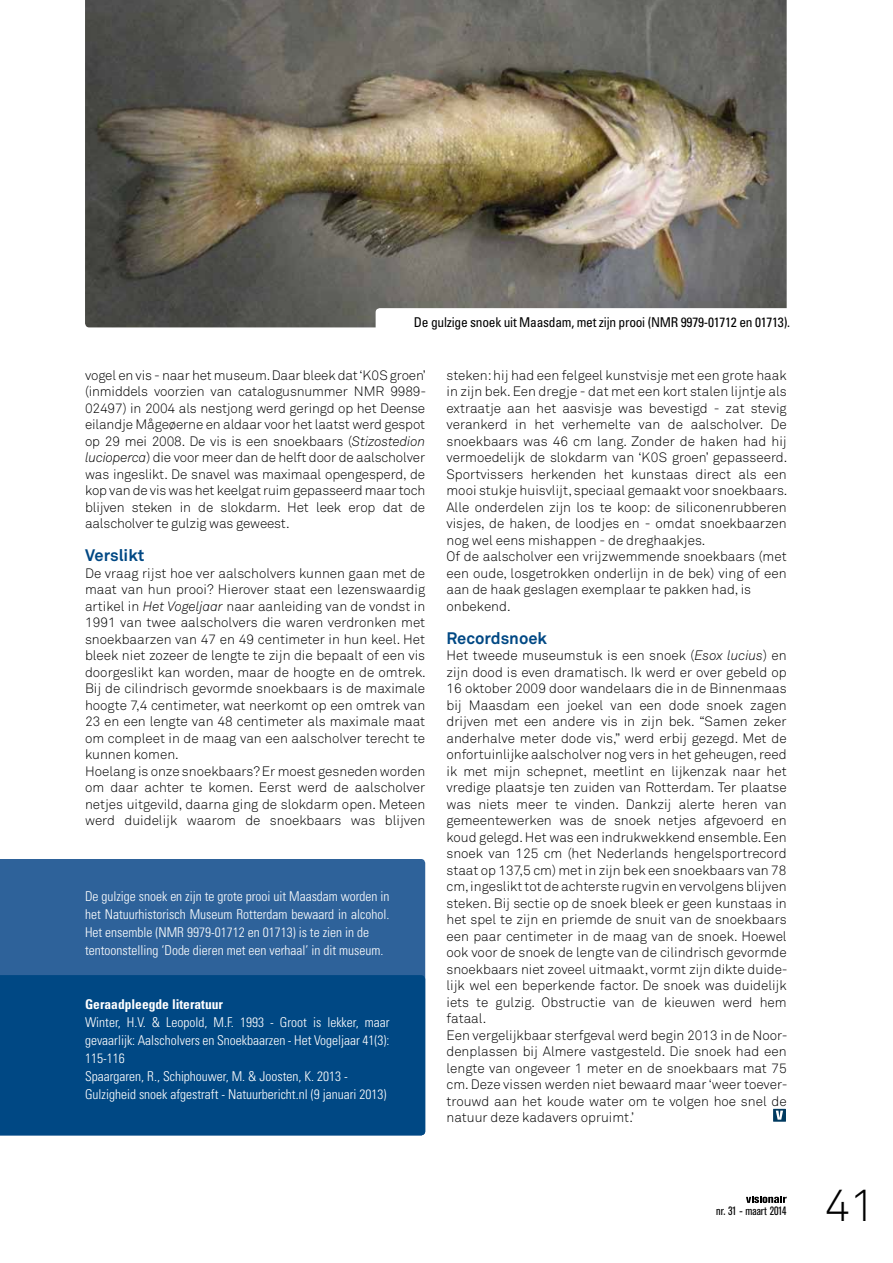
<style>
.page{position:relative;width:893px;height:1263px;background:#fff}
.page>*{position:absolute;margin:0;border:0;box-sizing:border-box;transform-origin:0 0}
.t1{font:300 45px "Akkurat";color:#000}
.Platte_tekst_Tussenk{font:700 16.5px "Akkurat";color:#004884}
.Platte_tekst{font:300 13.5px/16.5px "Akkurat";color:#000;text-align:justify}
.Kaderteksten_Plat{font:300 condensed 13.5px/18px "Univers";color:#fff;text-align:justify}
.Foto_bijschrift{font:condensed 13.5px "Univers";letter-spacing:-.02em;color:#000}
.Kadertekst_kop{font:700 condensed 13.5px "Univers";color:#fff}
.t2{font:12px "Akzidenz Grotesk Condensed BQ";color:#000}
.s1{font-style:italic}
</style>
<div class="page">
<svg style="left:746px;top:1197px;width:41px;height:6px"></svg>
<svg style="left:773px;top:1109px;width:13px;height:13px"></svg>
<div style="left:0;top:859px;width:425px;height:116px;background:#2e629a"></div>
<img style="left:85px;top:0;width:702px;height:327px">
<div style="left:0;top:975px;width:425px;height:160px;background:#004884"></div>
<div style="left:376px;top:308px;width:500px;height:38px;background:#fff;border-radius:4px"></div>
<p class="Foto_bijschrift" style="left:414px;top:314px;width:378px">De gulzige snoek uit Maasdam, met zijn prooi (NMR 9979-01712 en 01713).</p>
<p class="Platte_tekst" style="left:85px;top:367px;width:343px">vogel en vis - naar het museum. Daar bleek dat ‘K0S groen’ (inmiddels voorzien van catalogusnummer NMR 9989- 02497) in 2004 als nestjong werd geringd op het Deense eilandje Mågeøerne en aldaar voor het laatst werd gespot op 29 mei 2008. De vis is een snoekbaars (<span class="s1">Stizostedion lucioperca</span>) die voor meer dan de helft door de aalscholver was ingeslikt. De snavel was maximaal opengesperd, de kop van de vis was het keelgat ruim gepasseerd maar toch blijven steken in de slokdarm. Het leek erop dat de aalscholver te gulzig was geweest.</p>
<p class="Platte_tekst_Tussenk" style="left:85px;top:545px;width:61px">Verslikt</p>
<p class="Platte_tekst" style="left:85px;top:565px;width:342px">De vraag rijst hoe ver aalscholvers kunnen gaan met de maat van hun prooi? Hierover staat een lezenswaardig artikel in <span class="s1">Het Vogeljaar</span> naar aanleiding van de vondst in 1991 van twee aalscholvers die waren verdronken met snoekbaarzen van 47 en 49 centimeter in hun keel. Het bleek niet zozeer de lengte te zijn die bepaalt of een vis doorgeslikt kan worden, maar de hoogte en de omtrek.<br>Bij de cilindrisch gevormde snoekbaars is de maximale hoogte 7,4 centimeter, wat neerkomt op een omtrek van 23 en een lengte van 48 centimeter als maximale maat om compleet in de maag van een aalscholver terecht te kunnen komen.</p>
<p class="Platte_tekst" style="left:85px;top:763px;width:342px">Hoelang is onze snoekbaars? Er moest gesneden worden om daar achter te komen. Eerst werd de aalscholver netjes uitgevild, daarna ging de slokdarm open. Meteen werd duidelijk waarom de snoekbaars was blijven</p>
<p class="Platte_tekst" style="left:446px;top:367px;width:342px">steken: hij had een felgeel kunstvisje met een grote haak in zijn bek. Een dregje - dat met een kort stalen lijntje als extraatje aan het aasvisje was bevestigd - zat stevig verankerd in het verhemelte van de aalscholver. De snoekbaars was 46 cm lang. Zonder de haken had hij vermoedelijk de slokdarm van ‘K0S groen’ gepasseerd.<br>Sportvissers herkenden het kunstaas direct als een mooi stukje huisvlijt, speciaal gemaakt voor snoekbaars.<br>Alle onderdelen zijn los te koop: de siliconenrubberen visjes, de haken, de loodjes en - omdat snoekbaarzen nog wel eens mishappen - de dreghaakjes.</p>
<p class="Platte_tekst" style="left:446px;top:548px;width:342px">Of de aalscholver een vrijzwemmende snoekbaars (met een oude, losgetrokken onderlijn in de bek) ving of een aan de haak geslagen exemplaar te pakken had, is</p>
<p class="Platte_tekst" style="left:446px;top:598px;width:66px">onbekend.</p>
<p class="Platte_tekst_Tussenk" style="left:446px;top:627px;width:102px">Recordsnoek</p>
<p class="Platte_tekst" style="left:446px;top:647px;width:343px">Het tweede museumstuk is een snoek (<span class="s1">Esox lucius</span>) en zijn dood is even dramatisch. Ik werd er over gebeld op 16 oktober 2009 door wandelaars die in de Binnenmaas bij Maasdam een joekel van een dode snoek zagen drijven met een andere vis in zijn bek. “Samen zeker anderhalve meter dode vis,” werd erbij gezegd. Met de onfortuinlijke aalscholver nog vers in het geheugen, reed ik met mijn schepnet, meetlint en lijkenzak naar het vredige plaatsje ten zuiden van Rotterdam. Ter plaatse was niets meer te vinden. Dankzij alerte heren van gemeentewerken was de snoek netjes afgevoerd en koud gelegd. Het was een indrukwekkend ensemble. Een snoek van 125 cm (het Nederlands hengelsportrecord staat op 137,5 cm) met in zijn bek een snoekbaars van 78 cm, ingeslikt tot de achterste rugvin en vervolgens blijven steken. Bij sectie op de snoek bleek er geen kunstaas in het spel te zijn en priemde de snuit van de snoekbaars een paar centimeter in de maag van de snoek. Hoewel ook voor de snoek de lengte van de cilindrisch gevormde snoekbaars niet zoveel uitmaakt, vormt zijn dikte duide&shy;lijk wel een beperkende factor. De snoek was duidelijk iets te gulzig. Obstructie van de kieuwen werd hem fataal.</p>
<p class="Platte_tekst" style="left:446px;top:1027px;width:343px">Een vergelijkbaar sterfgeval werd begin 2013 in de Noor&shy;denplassen bij Almere vastgesteld. Die snoek had een lengte van ongeveer 1 meter en de snoekbaars mat 75 cm. Deze vissen werden niet bewaard maar ‘weer toever&shy;trouwd aan het koude water om te volgen hoe snel de natuur deze kadavers opruimt.’</p>
<p class="Kaderteksten_Plat" style="left:85px;top:887px;width:306px">De gulzige snoek en zijn te grote prooi uit Maasdam worden in het Natuurhistorisch Museum Rotterdam bewaard in alcohol.<br>Het ensemble (NMR 9979-01712 en 01713) is te zien in de</p>
<p class="Kaderteksten_Plat" style="left:85px;top:941px;width:300px">tentoonstelling ‘Dode dieren met een verhaal’ in dit museum.</p>
<p class="Kadertekst_kop" style="left:85px;top:995px;width:139px">Geraadpleegde literatuur</p>
<p class="Kaderteksten_Plat" style="left:85px;top:1013px;width:306px">Winter, H.V. &amp; Leopold, M.F. 1993 - Groot is lekker, maar gevaarlijk: Aalscholvers en Snoekbaarzen - Het Vogeljaar 41(3):<br>115-116</p>
<p class="Kaderteksten_Plat" style="left:85px;top:1067px;width:264px">Spaargaren, R., Schiphouwer, M. &amp; Joosten, K. 2013 -</p>
<p class="Kaderteksten_Plat" style="left:85px;top:1085px;width:303px">Gulzigheid snoek afgestraft - Natuurbericht.nl (9 januari 2013)</p>
<p class="t2" style="left:716px;top:1204px;width:72px">nr. 31 - maart 2014</p>
<h1 class="t1" style="left:825px;top:1179px;width:53px">41</h1>
</div>
